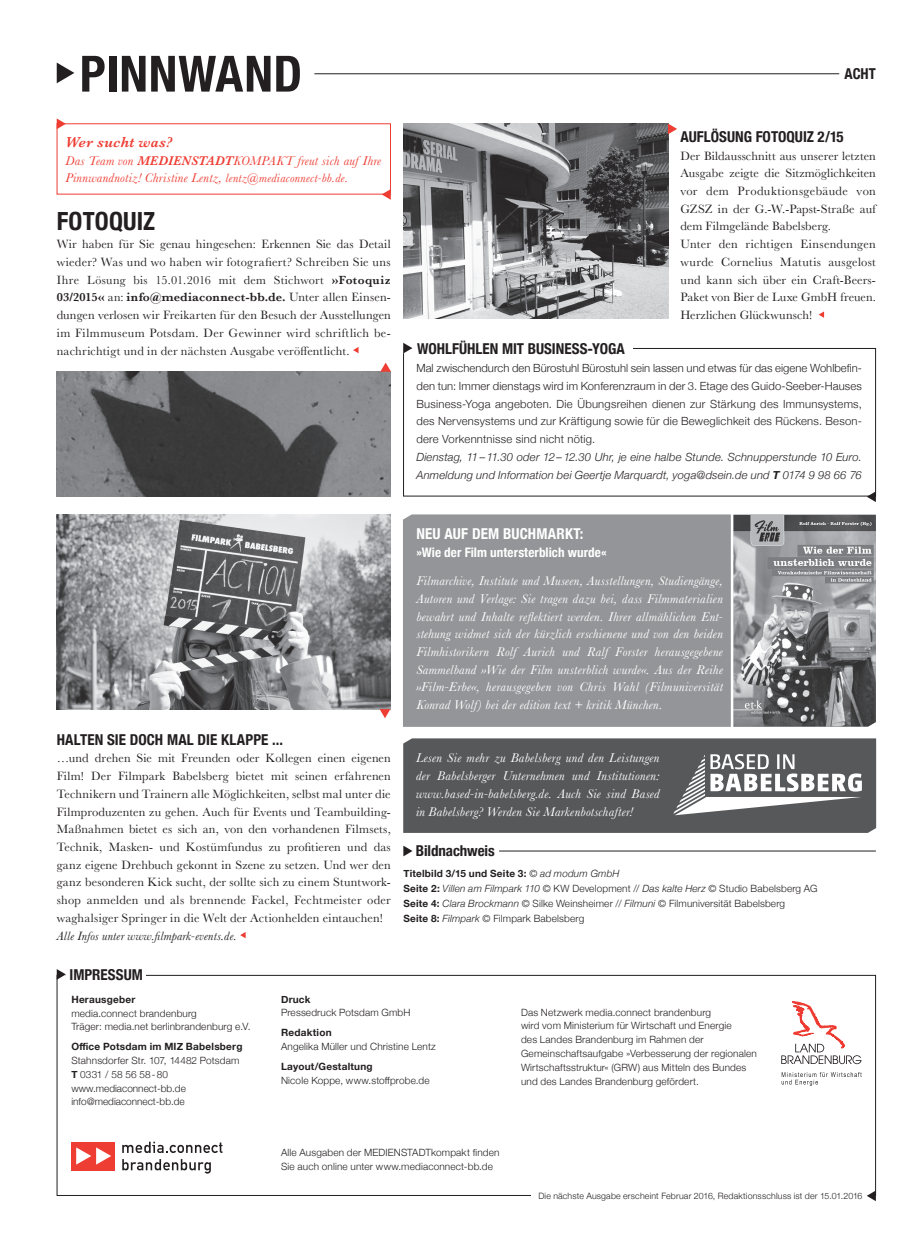
<style>
.page{position:relative;width:922px;height:1241px;background:#fff}
.page>*{position:absolute;margin:0;border:0;box-sizing:border-box;transform-origin:0 0}
.t1{font:700 condensed 50px "Helvetica Neue";letter-spacing:.01em;color:#231f20}
.t2{font:700 condensed 25px "Helvetica Neue";letter-spacing:.01em;color:#231f20}
.t3{font:700 condensed 15px "Helvetica Neue";color:#231f20}
.t4{font:700 condensed 15px "Helvetica Neue";letter-spacing:.01em;color:#fff}
.t5{font:italic 600 15px "Baskerville";letter-spacing:.02em;color:#ee3e34}
.t6{font:italic 13.12px/17.8px "Baskerville";letter-spacing:.025em;color:#fff;text-align:justify}
.t7{font:italic 13.12px/17.5px "Baskerville";letter-spacing:.02em;color:#ee3e34}
.t8{font:700 condensed 13.12px "Helvetica Neue";letter-spacing:.005em;color:#fff}
.t9{font:12.5px/17.8px "Baskerville";letter-spacing:.015em;color:#231f20}
.t10{font:italic 12.5px "Baskerville";letter-spacing:.015em;color:#231f20}
.t11{font:12.25px "Baskerville";letter-spacing:.02em;color:#231f20}
.t12{font:300 11.25px/17.8px "Helvetica Neue";letter-spacing:.02em;color:#231f20;text-align:justify}
.t13{font:italic 300 11.25px/17.8px "Helvetica Neue";letter-spacing:.015em;color:#231f20}
.t14{font:300 10px/13.8px "Helvetica Neue";letter-spacing:.015em;color:#231f20}
.t15{font:700 10px "Helvetica Neue";letter-spacing:.02em;color:#231f20}
.t16{font:300 8.75px "Helvetica Neue";letter-spacing:.02em;color:#231f20}
.s1{font-weight:600}
.s2{font-size:12.5px}
.s3{font-weight:600;font-size:12.25px}
.s4{font-size:12.25px}
.s5{font-weight:700}
.s6{font-style:italic}
</style>
<div class="page">
<svg style="left:57px;top:969px;width:9px;height:10px"></svg>
<div style="left:57px;top:123px;width:334px;height:71px;border:1px solid #ee3e34"></div>
<img style="left:57px;top:371px;width:334px;height:125px">
<img style="left:57px;top:514px;width:333px;height:195px">
<img style="left:403px;top:123px;width:264px;height:195px">
<svg style="left:57px;top:63px;width:17px;height:20px"></svg>
<svg style="left:867px;top:1191px;width:8px;height:9px"></svg>
<svg style="left:57px;top:118px;width:9px;height:11px"></svg>
<svg style="left:381px;top:189px;width:10px;height:11px"></svg>
<hr style="left:314px;top:73px;width:525px;height:1px;background:#231f20">
<div style="left:71px;top:1141px;width:44px;height:28px;background:#ee3e34"></div>
<svg style="left:76px;top:1147px;width:35px;height:17px"></svg>
<svg style="left:122px;top:1159px;width:89px;height:14px"></svg>
<svg style="left:122px;top:1141px;width:100px;height:11px"></svg>
<svg style="left:781px;top:1072px;width:80px;height:13px"></svg>
<svg style="left:781px;top:1001px;width:80px;height:62px"></svg>
<svg style="left:667px;top:123px;width:10px;height:11px"></svg>
<svg style="left:353px;top:347px;width:5px;height:6px"></svg>
<svg style="left:380px;top:362px;width:11px;height:9px"></svg>
<svg style="left:818px;top:312px;width:5px;height:5px"></svg>
<svg style="left:403px;top:845px;width:9px;height:11px"></svg>
<hr style="left:499px;top:850px;width:376px;height:1px;background:#231f20">
<div style="left:403px;top:514px;width:472px;height:212px;background:#939598"></div>
<img style="left:733px;top:515px;width:142px;height:211px">
<div style="left:403px;top:348px;width:472px;height:148px;border:1px solid #231f20"></div>
<svg style="left:866px;top:491px;width:9px;height:11px"></svg>
<div style="left:411px;top:340px;width:221px;height:22px;background:#fff"></div>
<svg style="left:403px;top:343px;width:9px;height:10px"></svg>
<svg style="left:240px;top:932px;width:5px;height:6px"></svg>
<svg style="left:379px;top:709px;width:11px;height:9px"></svg>
<svg style="left:403px;top:738px;width:472px;height:94px;background:#666769"></svg>
<hr style="left:730px;top:506px;width:3px;height:226px;background:#fff">
<h1 class="t1" style="left:80px;top:32px;width:224px">PINNWAND</h1>
<p class="t5" style="left:66px;top:132px;width:109px">Wer sucht was?</p>
<p class="t7" style="left:66px;top:152px;width:317px">Das Team von <span class="s1">MEDIENSTADT</span>KOMPAKT freut sich auf Ihre<br>Pinnwandnotiz! Christine Lentz, <span class="s2">lentz@mediaconnect-bb.de.</span></p>
<h2 class="t2" style="left:57px;top:201px;width:100px">FOTOQUIZ</h2>
<p class="t9" style="left:57px;top:235px;width:335px">Wir haben für Sie genau hingesehen: Erkennen Sie das Detail wieder? Was und wo haben wir fotografiert? Schreiben Sie uns</p>
<p class="t11" style="left:57px;top:272px;width:335px"><span class="s2">Ihre</span> Lösung bis 15.01.2016 mit dem Stichwort <span class="s1">»Fotoquiz</span></p>
<p class="t9" style="left:57px;top:288px;width:335px;text-align:justify"><span class="s3">03/2015«</span> <span class="s4">an:</span> <span class="s1">info@mediaconnect-bb.de.</span> Unter allen Einsen&shy;dungen verlosen wir Freikarten für den Besuch der Ausstellungen im Filmmuseum Potsdam. Der Gewinner wird schriftlich be&shy;nachrichtigt und in der nächsten Ausgabe veröffentlicht.</p>
<p class="t3" style="left:844px;top:61px;width:33px">ACHT</p>
<p class="t3" style="left:680px;top:124px;width:165px">AUFLÖSUNG FOTOQUIZ 2/15</p>
<p class="t9" style="left:680px;top:147px;width:197px">Der Bildausschnitt aus unserer letzten Ausgabe zeigte die Sitzmöglichkeiten vor dem Produktionsgebäude von GZSZ in der G.-W.-Papst-Straße auf dem Filmgelände Babelsberg.<br>Unter den richtigen Einsendungen wurde Cornelius Matutis ausgelost und kann sich über ein Craft-Beers-Paket von Bier de Luxe GmbH freuen.<br>Herzlichen Glückwunsch!</p>
<p class="t3" style="left:417px;top:336px;width:209px">WOHLFÜHLEN MIT BUSINESS-YOGA</p>
<p class="t12" style="left:416px;top:358px;width:447px">Mal zwischendurch den Bürostuhl Bürostuhl sein lassen und etwas für das eigene Wohlbefin&shy;den tun: Immer dienstags wird im Konferenzraum in der 3. Etage des Guido-Seeber-Hauses Business-Yoga angeboten. Die Übungsreihen dienen zur Stärkung des Immunsystems, des Nervensystems und zur Kräftigung sowie für die Beweglichkeit des Rückens. Beson&shy;dere Vorkenntnisse sind nicht nötig.</p>
<p class="t13" style="left:416px;top:447px;width:447px">Dienstag, 11–11.30 oder 12–12.30 Uhr, je eine halbe Stunde. Schnupperstunde 10 Euro.<br>Anmeldung und Information bei Geertje Marquardt, yoga@dsein.de und <span class="s5">T</span> 0174 9 98 66 76</p>
<p class="t3" style="left:57px;top:726px;width:228px">HALTEN SIE DOCH MAL DIE KLAPPE ...</p>
<p class="t9" style="left:57px;top:749px;width:335px;text-align:justify">…und drehen Sie mit Freunden oder Kollegen einen eigenen Film! Der Filmpark Babelsberg bietet mit seinen erfahrenen Technikern und Trainern alle Möglichkeiten, selbst mal unter die Filmproduzenten zu gehen. Auch für Events und Teambuilding-Maßnahmen bietet es sich an, von den vorhandenen Filmsets, Technik, Masken- und Kostümfundus zu profitieren und das ganz eigene Drehbuch gekonnt in Szene zu setzen. Und wer den ganz besonderen Kick sucht, der sollte sich zu einem Stuntwork&shy;shop anmelden und als brennende Fackel, Fechtmeister oder waghalsiger Springer in die Welt der Actionhelden eintauchen!</p>
<p class="t10" style="left:57px;top:927px;width:182px">Alle Infos unter www.filmpark-events.de.</p>
<p class="t3" style="left:70px;top:961px;width:75px">IMPRESSUM</p>
<p class="t4" style="left:416px;top:521px;width:169px">NEU AUF DEM BUCHMARKT:</p>
<p class="t8" style="left:416px;top:541px;width:192px">»Wie der Film untersterblich wurde«</p>
<p class="t6" style="left:416px;top:572px;width:308px">Filmarchive, Institute und Museen, Ausstellungen, Studiengänge, Autoren und Verlage: Sie tragen dazu bei, dass Filmmaterialien bewahrt und Inhalte reflektiert werden. Ihrer allmählichen Ent&shy;stehung widmet sich der kürzlich erschienene und von den beiden Filmhistorikern Rolf Aurich und Ralf Forster herausgegebene Sammelband »Wie der Film unsterblich wurde«. Aus der Reihe »Film-Erbe«, herausgegeben von Chris Wahl (Filmuniversität Konrad Wolf) bei der edition text + kritik München.</p>
<p class="t6" style="left:416px;top:749px;width:245px">Lesen Sie mehr zu Babelsberg und den Leistungen der Babelsberger Unternehmen und Institutionen: www.based-in-babelsberg.de. Auch Sie sind Based in Babelsberg? Werden Sie Markenbotschafter!</p>
<p class="t3" style="left:416px;top:837px;width:80px">Bildnachweis</p>
<p class="t14" style="left:403px;top:865px;width:415px;line-height:15px"><span class="s5">Titelbild 3/15 und Seite 3:</span> <span class="s6">© ad modum GmbH<br></span><span class="s5">Seite 2:</span> <span class="s6">Villen am Filmpark 110 ©</span> KW Development // <span class="s6">Das kalte Herz</span> © Studio Babelsberg AG <span class="s5">Seite 4:</span> <span class="s6">Clara Brockmann</span> © Silke Weinsheimer // <span class="s6">Filmuni</span> © Filmuniversität Babelsberg<br><span class="s5">Seite 8:</span> <span class="s6">Filmpark</span> © Filmpark Babelsberg</p>
<p class="t15" style="left:71px;top:991px;width:65px">Herausgeber</p>
<p class="t14" style="left:71px;top:1005px;width:180px">media.connect brandenburg<br>Träger: media.net berlinbrandenburg e.V.</p>
<p class="t15" style="left:71px;top:1038px;width:173px">Office Potsdam im MIZ Babelsberg</p>
<p class="t14" style="left:71px;top:1052px;width:169px">Stahnsdorfer Str. 107, 14482 Potsdam<br><span class="s5">T</span> 0331 / 58 56 58-80 www.mediaconnect-bb.de info@mediaconnect-bb.de</p>
<p class="t15" style="left:281px;top:991px;width:31px">Druck</p>
<p class="t14" style="left:281px;top:1005px;width:131px">Pressedruck Potsdam GmbH</p>
<p class="t15" style="left:281px;top:1024px;width:52px">Redaktion</p>
<p class="t14" style="left:281px;top:1038px;width:156px">Angelika Müller und Christine Lentz</p>
<p class="t15" style="left:281px;top:1058px;width:93px">Layout/Gestaltung</p>
<p class="t14" style="left:281px;top:1072px;width:150px">Nicole Koppe, www.stoffprobe.de</p>
<p class="t14" style="left:521px;top:1004px;width:237px">Das Netzwerk media.connect brandenburg<br>wird vom Ministerium für Wirtschaft und Energie<br>des Landes Brandenburg im Rahmen der Gemeinschaftsaufgabe »Verbesserung der regionalen Wirtschaftsstruktur« (GRW) aus Mitteln des Bundes und des Landes Brandenburg gefördert.</p>
<p class="t14" style="left:281px;top:1144px;width:220px">Alle Ausgaben der MEDIENSTADTkompakt finden<br>Sie auch online unter www.mediaconnect-bb.de</p>
<p class="t16" style="left:538px;top:1188px;width:325px">Die nächste Ausgabe erscheint Februar 2016, Redaktionsschluss ist der 15.01.2016</p>
</div>
